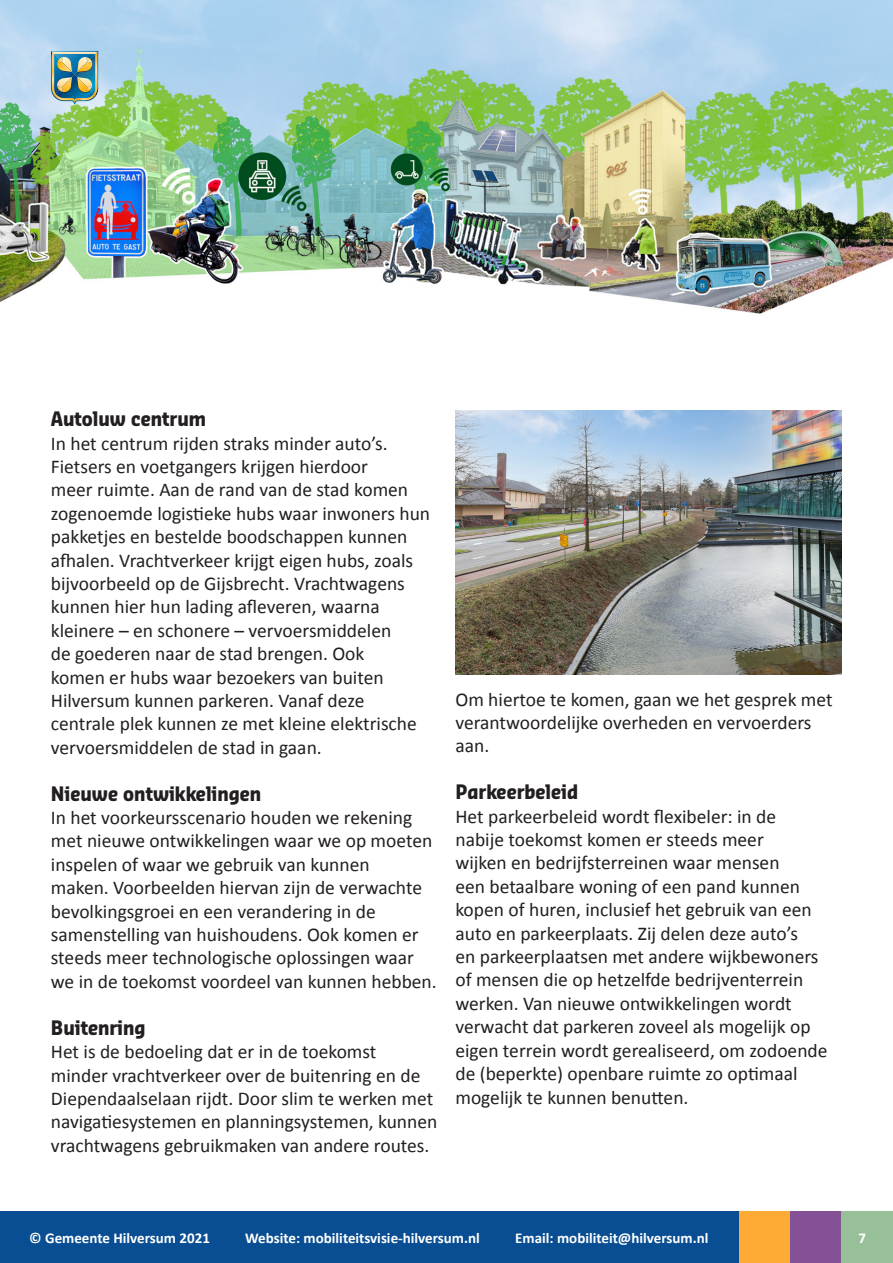
<style>
.page{position:relative;width:893px;height:1263px;background:#fff}
.page>*{position:absolute;margin:0;border:0;box-sizing:border-box;transform-origin:0 0}
.t1{font:19.5px/23.4px "Calibri";color:#231f20}
.t2{font:700 19.5px "Sansa Con Pro";color:#231f20}
.t3{font:700 15px "Calibri";color:#fff}
</style>
<div class="page">
<img style="left:0;top:0;width:893px;height:314px">
<img style="left:455px;top:410px;width:387px;height:264px">
<img style="left:51px;top:51px;width:47px;height:53px">
<div style="left:0;top:1212px;width:893px;height:51px;background:#094e92"></div>
<div style="left:740px;top:1212px;width:51px;height:51px;background:#fdab34"></div>
<div style="left:791px;top:1212px;width:51px;height:51px;background:#845196"></div>
<div style="left:842px;top:1212px;width:51px;height:51px;background:#98c098"></div>
<p class="t2" style="left:51px;top:406px;width:157px">Autoluw centrum</p>
<p class="t1" style="left:51px;top:430px;width:381px">In het centrum rijden straks minder auto’s.<br>Fietsers en voetgangers krijgen hierdoor<br>meer ruimte. Aan de rand van de stad komen zogenoemde logistieke hubs waar inwoners hun pakketjes en bestelde boodschappen kunnen afhalen. Vrachtverkeer krijgt eigen hubs, zoals bijvoorbeeld op de Gijsbrecht. Vrachtwagens kunnen hier hun lading afleveren, waarna kleinere – en schonere – vervoersmiddelen<br>de goederen naar de stad brengen. Ook<br>komen er hubs waar bezoekers van buiten Hilversum kunnen parkeren. Vanaf deze centrale plek kunnen ze met kleine elektrische vervoersmiddelen de stad in gaan.</p>
<p class="t2" style="left:51px;top:780px;width:212px">Nieuwe ontwikkelingen</p>
<p class="t1" style="left:51px;top:805px;width:387px">In het voorkeursscenario houden we rekening met nieuwe ontwikkelingen waar we op moeten inspelen of waar we gebruik van kunnen<br>maken. Voorbeelden hiervan zijn de verwachte bevolkingsgroei en een verandering in de samenstelling van huishoudens. Ook komen er steeds meer technologische oplossingen waar we in de toekomst voordeel van kunnen hebben.</p>
<p class="t2" style="left:51px;top:1014px;width:96px">Buitenring</p>
<p class="t1" style="left:51px;top:1039px;width:388px">Het is de bedoeling dat er in de toekomst minder vrachtverkeer over de buitenring en de Diependaalselaan rijdt. Door slim te werken met navigatiesystemen en planningsystemen, kunnen vrachtwagens gebruikmaken van andere routes.</p>
<p class="t1" style="left:455px;top:686px;width:379px">Om hiertoe te komen, gaan we het gesprek met verantwoordelijke overheden en vervoerders aan.</p>
<p class="t2" style="left:455px;top:779px;width:124px">Parkeerbeleid</p>
<p class="t1" style="left:455px;top:803px;width:374px">Het parkeerbeleid wordt flexibeler: in de nabije toekomst komen er steeds meer<br>wijken en bedrijfsterreinen waar mensen<br>een betaalbare woning of een pand kunnen kopen of huren, inclusief het gebruik van een auto en parkeerplaats. Zij delen deze auto’s<br>en parkeerplaatsen met andere wijkbewoners of mensen die op hetzelfde bedrijventerrein werken. Van nieuwe ontwikkelingen wordt verwacht dat parkeren zoveel als mogelijk op eigen terrein wordt gerealiseerd, om zodoende de (beperkte) openbare ruimte zo optimaal mogelijk te kunnen benutten.</p>
<p class="t3" style="left:29px;top:1229px;width:182px">© Gemeente Hilversum 2021</p>
<p class="t3" style="left:245px;top:1229px;width:236px">Website: mobiliteitsvisie-hilversum.nl</p>
<p class="t3" style="left:515px;top:1229px;width:195px">Email: mobiliteit@hilversum.nl</p>
<p class="t3" style="left:858px;top:1229px;width:9px">7</p>
</div>
